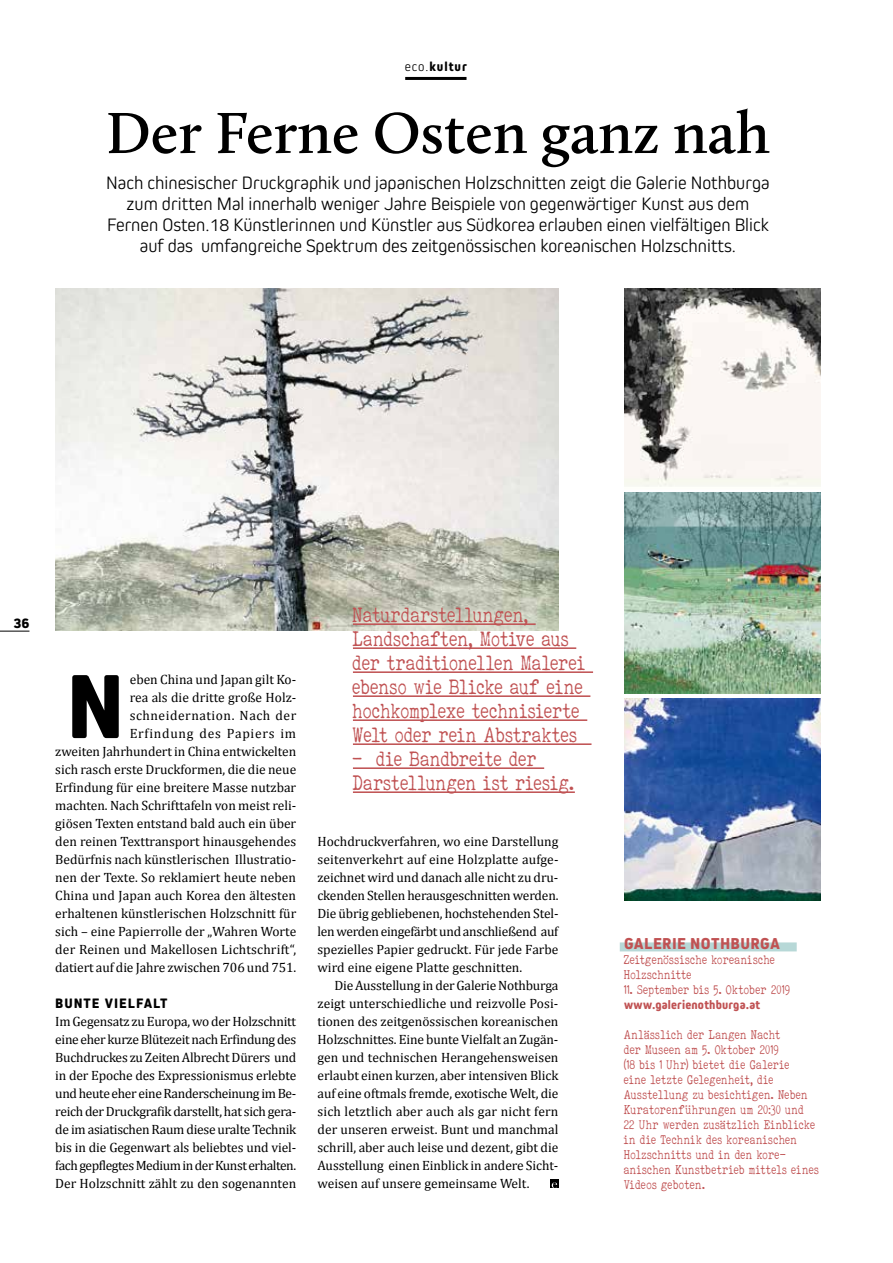
<style>
.page{position:relative;width:893px;height:1263px;background:#fff}
.page>*{position:absolute;margin:0;border:0;box-sizing:border-box;transform-origin:0 0}
.t1{font:800 94.8px "Kiro";color:#000}
.t2{font:600 60px "Calluna";color:#000}
.t3{font:21px/24px "ELEGANTTYPEWRITER";letter-spacing:-.01em;color:#c05253}
.t4{font:300 18.75px/21px "Kiro";color:#000;text-align:center}
.t5{font:800 16.5px "Kiro";letter-spacing:.025em;color:#c05253}
.t6{font:800 15px "Kiro";color:#000}
.t7{font:800 14.25px "Kiro";letter-spacing:.07em;color:#000}
.t8{font:13.5px/18px "Cambria";color:#000;text-align:justify}
.t9{font:800 13.5px "Kiro";letter-spacing:.07em;color:#000}
.t10{font:12.75px/15px "ELEGANTTYPEWRITER";letter-spacing:.01em;color:#c05253}
.t11{font:800 12.75px "Kiro";letter-spacing:.015em;color:#c05253}
.s1{font-weight:300}
</style>
<div class="page">
<hr style="left:405px;top:77px;width:61px;height:3px;background:#000">
<svg style="left:0;top:631px;width:29px;height:1px"></svg>
<svg style="left:550px;top:1180px;width:8px;height:8px"></svg>
<svg style="left:552px;top:1182px;width:5px;height:6px"></svg>
<div style="left:620px;top:942px;width:177px;height:9px;background:#b7d8d7"></div>
<img style="left:624px;top:699px;width:197px;height:201px">
<img style="left:624px;top:492px;width:197px;height:201px">
<img style="left:624px;top:288px;width:197px;height:199px">
<img style="left:55px;top:288px;width:503px;height:342px">
<hr style="left:353px;top:623px;width:183px;height:2px;background:#c05253">
<hr style="left:353px;top:647px;width:223px;height:2px;background:#c05253">
<hr style="left:353px;top:671px;width:240px;height:2px;background:#c05253">
<hr style="left:353px;top:695px;width:237px;height:2px;background:#c05253">
<hr style="left:353px;top:719px;width:234px;height:2px;background:#c05253">
<hr style="left:353px;top:743px;width:238px;height:2px;background:#c05253">
<hr style="left:353px;top:767px;width:191px;height:2px;background:#c05253">
<hr style="left:353px;top:791px;width:222px;height:2px;background:#c05253">
<p class="t9" style="left:405px;top:58px;width:64px"><span class="s1">eco.</span>kultur</p>
<h2 class="t2" style="left:106px;top:96px;width:665px">Der Ferne Osten ganz nah</h2>
<p class="t4" style="left:106px;top:172px;width:665px">Nach chinesischer Druckgraphik und japanischen Holzschnitten zeigt die Galerie Nothburga zum dritten Mal innerhalb weniger Jahre Beispiele von gegenwärtiger Kunst aus dem Fernen Osten.18 Künstlerinnen und Künstler aus Südkorea erlauben einen vielfältigen Blick auf das umfangreiche Spektrum des zeitgenössischen koreanischen Holzschnitts.</p>
<p class="t6" style="left:14px;top:614px;width:17px">36</p>
<p class="t8" style="left:55px;top:670px;width:243px;text-align:right">eben China und Japan gilt Ko-<br>rea als die dritte große Holz&shy;schneidernation. Nach der<br>Erfindung des Papiers im<br>zweiten Jahrhundert in China entwickelten sich rasch erste Druckformen, die die neue Erfindung für eine breitere Masse nutzbar machten. Nach Schrifttafeln von meist reli&shy;giösen Texten entstand bald auch ein über den reinen Texttransport hinausgehendes Bedürfnis nach künstlerischen Illustratio&shy;nen der Texte. So reklamiert heute neben China und Japan auch Korea den ältesten erhaltenen künstlerischen Holzschnitt für sich – eine Papierrolle der „Wahren Worte der Reinen und Makellosen Lichtschrift“, datiert auf die Jahre zwischen 706 und 751.</p>
<p class="t7" style="left:55px;top:995px;width:114px">BUNTE VIELFALT</p>
<p class="t8" style="left:55px;top:1012px;width:243px">Im Gegensatz zu Europa, wo der Holzschnitt eine eher kurze Blütezeit nach Erfindung des Buchdruckes zu Zeiten Albrecht Dürers und in der Epoche des Expressionismus erlebte und heute eher eine Randerscheinung im Be&shy;reich der Druckgrafik darstellt, hat sich gera&shy;de im asiatischen Raum diese uralte Technik bis in die Gegenwart als beliebtes und viel&shy;fach gepflegtes Medium in der Kunst erhalten.<br>Der Holzschnitt zählt zu den sogenannten</p>
<h1 class="t1" style="left:66px;top:651px;width:60px">N</h1>
<h3 class="t3" style="left:353px;top:603px;width:235px">Naturdarstellungen,<br>Landschaften, Motive aus der traditionellen Malerei ebenso wie Blicke auf eine hochkomplexe technisierte<br>Welt oder rein Abstraktes</h3>
<h3 class="t3" style="left:353px;top:747px;width:223px">– die Bandbreite der<br>Darstellungen ist riesig.</h3>
<p class="t8" style="left:317px;top:832px;width:243px">Hochdruckverfahren, wo eine Darstellung seitenverkehrt auf eine Holzplatte aufge&shy;zeichnet wird und danach alle nicht zu dru&shy;ckenden Stellen herausgeschnitten werden.<br>Die übrig gebliebenen, hochstehenden Stel&shy;len werden eingefärbt und anschließend auf spezielles Papier gedruckt. Für jede Farbe wird eine eigene Platte geschnitten.</p>
<p class="t8" style="left:317px;top:976px;width:243px;text-indent:17px">Die Ausstellung in der Galerie Nothburga zeigt unterschiedliche und reizvolle Posi&shy;tionen des zeitgenössischen koreanischen Holzschnittes. Eine bunte Vielfalt an Zugän&shy;gen und technischen Herangehensweisen erlaubt einen kurzen, aber intensiven Blick auf eine oftmals fremde, exotische Welt, die sich letztlich aber auch als gar nicht fern der unseren erweist. Bunt und manchmal schrill, aber auch leise und dezent, gibt die Ausstellung einen Einblick in andere Sicht&shy;weisen auf unsere gemeinsame Welt.</p>
<p class="t5" style="left:624px;top:934px;width:157px">GALERIE NOTHBURGA</p>
<p class="t10" style="left:624px;top:952px;width:153px">Zeitgenössische koreanische<br>Holzschnitte</p>
<p class="t10" style="left:624px;top:982px;width:168px">11. September bis 5. Oktober 2019</p>
<p class="t11" style="left:624px;top:997px;width:138px">www.galerienothburga.at</p>
<p class="t10" style="left:624px;top:1027px;width:197px">Anlässlich der Langen Nacht<br>der Museen am 5. Oktober 2019<br>(18 bis 1 Uhr) bietet die Galerie<br>eine letzte Gelegenheit, die<br>Ausstellung zu besichtigen. Neben<br>Kuratorenführungen um 20:30 und<br>22 Uhr werden zusätzlich Einblicke in die Technik des koreanischen<br>Holzschnitts und in den kore&shy;anischen Kunstbetrieb mittels eines<br>Videos geboten.</p>
</div>
